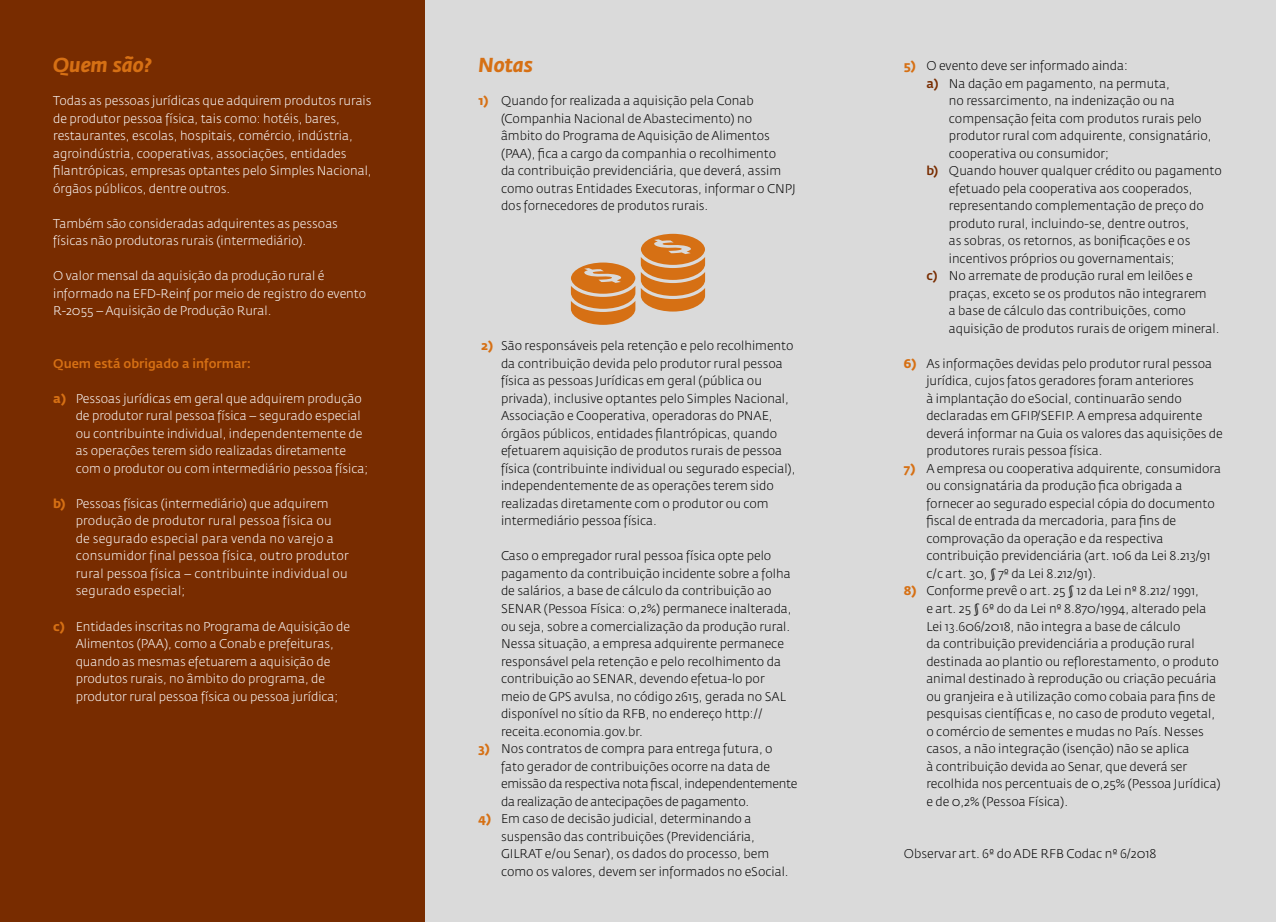
<style>
.page{position:relative;width:1276px;height:922px;background:#fff}
.page>*{position:absolute;margin:0;border:0;box-sizing:border-box;transform-origin:0 0}
.t1{font:italic 700 20px "Fedra Sans Std";color:#d67014}
.t2{font:300 12.5px/17.5px "Fedra Sans Std";color:#000}
.t3{font:300 12.5px/17.5px "Fedra Sans Std";color:#fff}
.t4{font:300 12.5px/17.5px "Fedra Sans Std";letter-spacing:.02em;color:#fff}
.t5{font:300 12.5px/17.5px "Fedra Sans Std";letter-spacing:-.02em;color:#000}
.t6{font:500 12.5px "Fedra Sans Std";color:#d67014}
.s1{font-weight:700;color:#d67014}
.s2{font-weight:500;color:#782c00}
</style>
<div class="page">
<div style="left:0;top:0;width:425px;height:921px;background:#782c00"></div>
<div style="left:426px;top:0;width:850px;height:921px;background:#dadada"></div>
<svg style="left:641px;top:234px;width:64px;height:77px"></svg>
<svg style="left:571px;top:262px;width:64px;height:63px"></svg>
<h1 class="t1" style="left:53px;top:53px;width:99px">Quem são?</h1>
<p class="t3" style="left:53px;top:92px;width:320px">Todas as pessoas jurídicas que adquirem produtos rurais de produtor pessoa física, tais como: hotéis, bares, restaurantes, escolas, hospitais, comércio, indústria, agroindústria, cooperativas, associações, entidades filantrópicas, empresas optantes pelo Simples Nacional, órgãos públicos, dentre outros.</p>
<p class="t3" style="left:53px;top:214px;width:286px">Também são consideradas adquirentes as pessoas físicas não produtoras rurais (intermediário).</p>
<p class="t3" style="left:53px;top:267px;width:315px">O valor mensal da aquisição da produção rural é informado na EFD-Reinf por meio de registro do evento<br>R-2055 – Aquisição de Produção Rural.</p>
<p class="t6" style="left:53px;top:355px;width:199px">Quem está obrigado a informar:</p>
<p class="t3" style="left:76px;top:389px;width:294px;text-indent:-22px"><span class="s1">a)</span> Pessoas jurídicas em geral que adquirem produção de produtor rural pessoa física – segurado especial ou contribuinte individual, independentemente de as operações terem sido realizadas diretamente com o produtor ou com intermediário pessoa física;</p>
<p class="t4" style="left:76px;top:494px;width:275px;text-indent:-22px"><span class="s1">b)</span> Pessoas físicas (intermediário) que adquirem produção de produtor rural pessoa física ou de segurado especial para venda no varejo a consumidor final pessoa física, outro produtor rural pessoa física – contribuinte individual ou segurado especial;</p>
<p class="t3" style="left:76px;top:617px;width:276px;text-indent:-22px"><span class="s1">c)</span> Entidades inscritas no Programa de Aquisição de Alimentos (PAA), como a Conab e prefeituras, quando as mesmas efetuarem a aquisição de produtos rurais, no âmbito do programa, de produtor rural pessoa física ou pessoa jurídica;</p>
<h1 class="t1" style="left:478px;top:53px;width:56px">Notas</h1>
<p class="t2" style="left:501px;top:92px;width:296px;text-indent:-22px"><span class="s1">1)</span> Quando for realizada a aquisição pela Conab (Companhia Nacional de Abastecimento) no âmbito do Programa de Aquisição de Alimentos (PAA), fica a cargo da companhia o recolhimento<br>da contribuição previdenciária, que deverá, assim como outras Entidades Executoras, informar o CNPJ dos fornecedores de produtos rurais.</p>
<p class="t2" style="left:501px;top:337px;width:296px;text-indent:-20px"><span class="s1">2)</span> São responsáveis pela retenção e pelo recolhimento da contribuição devida pelo produtor rural pessoa física as pessoas Jurídicas em geral (pública ou privada), inclusive optantes pelo Simples Nacional, Associação e Cooperativa, operadoras do PNAE, órgãos públicos, entidades filantrópicas, quando efetuarem aquisição de produtos rurais de pessoa física (contribuinte individual ou segurado especial), independentemente de as operações terem sido realizadas diretamente com o produtor ou com intermediário pessoa física.</p>
<p class="t2" style="left:501px;top:547px;width:292px">Caso o empregador rural pessoa física opte pelo pagamento da contribuição incidente sobre a folha de salários, a base de cálculo da contribuição ao SENAR (Pessoa Física: 0,2%) permanece inalterada, ou seja, sobre a comercialização da produção rural.<br>Nessa situação, a empresa adquirente permanece responsável pela retenção e pelo recolhimento da contribuição ao SENAR, devendo efetua-lo por meio de GPS avulsa, no código 2615, gerada no SAL disponível no sítio da RFB, no endereço http:// receita.economia.gov.br.</p>
<p class="t5" style="left:501px;top:739px;width:298px;text-indent:-22px"><span class="s1">3)</span> Nos contratos de compra para entrega futura, o fato gerador de contribuições ocorre na data de emissão da respectiva nota fiscal, independentemente da realização de antecipações de pagamento.</p>
<p class="t2" style="left:501px;top:809px;width:289px;text-indent:-22px"><span class="s1">4)</span> Em caso de decisão judicial, determinando a suspensão das contribuições (Previdenciária, GILRAT e/ou Senar), os dados do processo, bem como os valores, devem ser informados no eSocial.</p>
<p class="t2" style="left:904px;top:57px;width:225px"><span class="s1">5)</span> O evento deve ser informado ainda:</p>
<p class="t2" style="left:926px;top:74px;width:245px"><span class="s2">a)</span> Na dação em pagamento, na permuta,</p>
<p class="t2" style="left:949px;top:92px;width:227px">no ressarcimento, na indenização ou na</p>
<p class="t2" style="left:949px;top:109px;width:254px">compensação feita com produtos rurais pelo</p>
<p class="t2" style="left:949px;top:127px;width:264px">produtor rural com adquirente, consignatário,</p>
<p class="t2" style="left:949px;top:144px;width:162px">cooperativa ou consumidor;</p>
<p class="t2" style="left:926px;top:162px;width:297px"><span class="s2">b)</span> Quando houver qualquer crédito ou pagamento</p>
<p class="t2" style="left:949px;top:179px;width:245px">efetuado pela cooperativa aos cooperados,</p>
<p class="t2" style="left:949px;top:197px;width:257px">representando complementação de preço do</p>
<p class="t2" style="left:949px;top:214px;width:242px">produto rural, incluindo-se, dentre outros,</p>
<p class="t2" style="left:949px;top:232px;width:243px">as sobras, os retornos, as bonificações e os</p>
<p class="t2" style="left:949px;top:249px;width:227px">incentivos próprios ou governamentais;</p>
<p class="t2" style="left:926px;top:267px;width:268px"><span class="s2">c)</span> No arremate de produção rural em leilões e</p>
<p class="t2" style="left:949px;top:284px;width:259px">praças, exceto se os produtos não integrarem</p>
<p class="t2" style="left:949px;top:302px;width:239px">a base de cálculo das contribuições, como</p>
<p class="t2" style="left:949px;top:319px;width:272px">aquisição de produtos rurais de origem mineral.</p>
<p class="t2" style="left:926px;top:354px;width:298px;text-indent:-22px"><span class="s1">6)</span> As informações devidas pelo produtor rural pessoa jurídica, cujos fatos geradores foram anteriores<br>à implantação do eSocial, continuarão sendo declaradas em GFIP/SEFIP. A empresa adquirente deverá informar na Guia os valores das aquisições de produtores rurais pessoa física.</p>
<p class="t2" style="left:926px;top:459px;width:296px;text-indent:-22px"><span class="s1">7)</span> A empresa ou cooperativa adquirente, consumidora ou consignatária da produção fica obrigada a fornecer ao segurado especial cópia do documento fiscal de entrada da mercadoria, para fins de comprovação da operação e da respectiva contribuição previdenciária (art. 106 da Lei 8.213/91 c/c art. 30, § 7º da Lei 8.212/91).</p>
<p class="t2" style="left:926px;top:582px;width:296px;text-indent:-22px"><span class="s1">8)</span> Conforme prevê o art. 25 § 12 da Lei nº 8.212/ 1991,<br>e art. 25 § 6º do da Lei nº 8.870/1994, alterado pela Lei 13.606/2018, não integra a base de cálculo<br>da contribuição previdenciária a produção rural destinada ao plantio ou reflorestamento, o produto animal destinado à reprodução ou criação pecuária ou granjeira e à utilização como cobaia para fins de pesquisas científicas e, no caso de produto vegetal, o comércio de sementes e mudas no País. Nesses casos, a não integração (isenção) não se aplica<br>à contribuição devida ao Senar, que deverá ser recolhida nos percentuais de 0,25% (Pessoa Jurídica) e de 0,2% (Pessoa Física).</p>
<p class="t2" style="left:904px;top:844px;width:254px">Observar art. 6º do ADE RFB Codac nº 6/2018</p>
</div>
